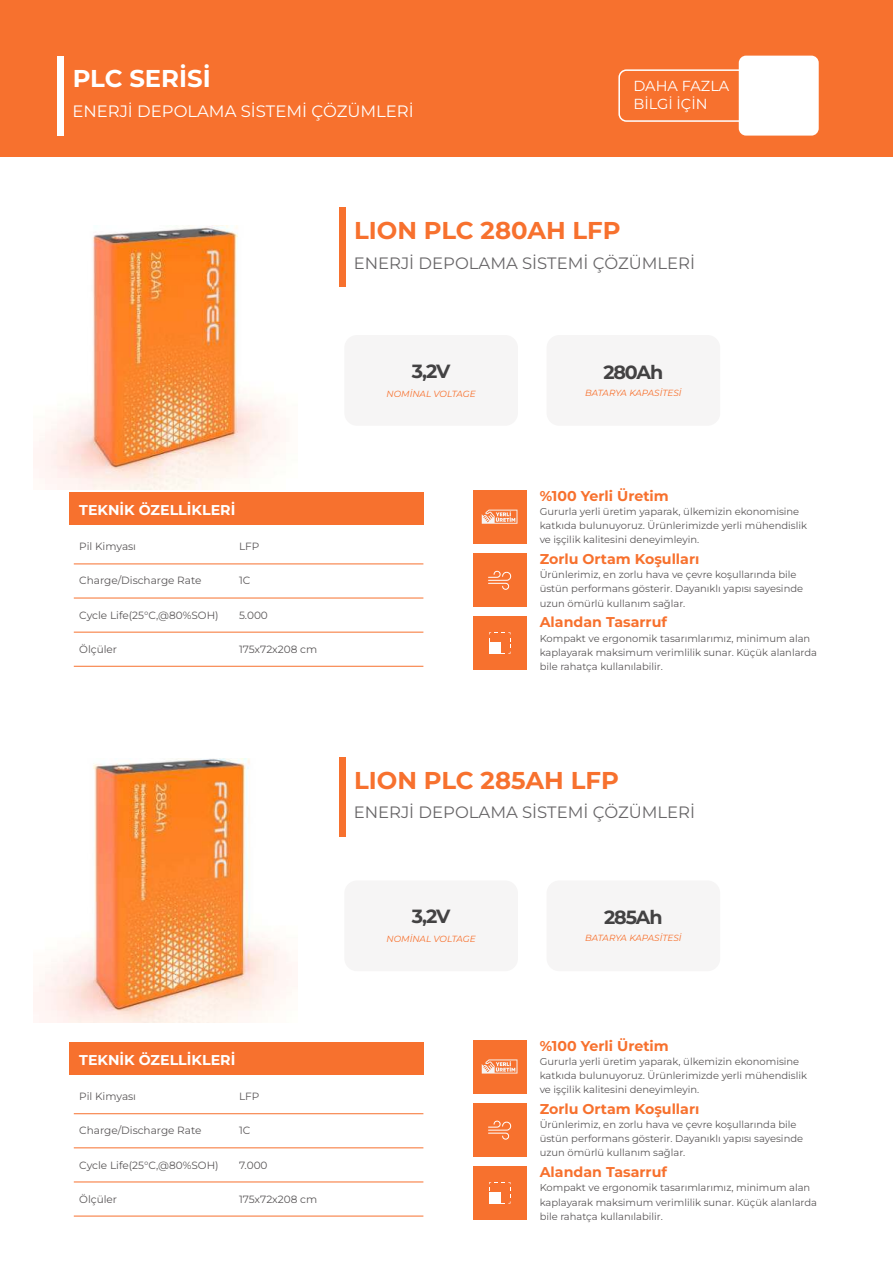
<style>
.page{position:relative;width:893px;height:1263px;background:#fff}
.page>*{position:absolute;margin:0;border:0;box-sizing:border-box;transform-origin:0 0}
.t1{font:700 24.3px "Montserrat";color:#f7712e}
.t2{font:700 24.3px "Montserrat";color:#fff}
.t3{font:700 19.05px "Montserrat";letter-spacing:-.06em;color:#434243}
.t4{font:16.5px "Montserrat";color:#686668}
.t5{font:16.5px "Montserrat";color:#fff}
.t6{font:14.55px/17.4px "Montserrat";color:#fff}
.t7{font:700 14.25px "Montserrat";color:#f7712e}
.t8{font:700 14.25px "Montserrat";color:#fff}
.t9{font:10.5px "Montserrat";color:#5a5758}
.t10{font:9.9px/14.2px "Montserrat";color:#5a5758}
.t11{font:italic 8.85px "Montserrat";color:#f7712e}
</style>
<div class="page">
<div style="left:344px;top:880px;width:174px;height:91px;background:#f6f5f5;border-radius:13px"></div>
<div style="left:547px;top:880px;width:173px;height:91px;background:#f6f5f5;border-radius:13px"></div>
<div style="left:344px;top:335px;width:174px;height:91px;background:#f6f5f5;border-radius:13px"></div>
<div style="left:547px;top:335px;width:173px;height:91px;background:#f6f5f5;border-radius:13px"></div>
<div style="left:0;top:0;width:893px;height:156px;background:#f7712e"></div>
<div style="left:618px;top:69px;width:134px;height:53px;border:2px solid #fff;border-radius:7px"></div>
<div style="left:739px;top:56px;width:80px;height:80px;background:#fff;border-radius:7px"></div>
<div style="left:57px;top:56px;width:7px;height:80px;background:#fff"></div>
<img style="left:33px;top:225px;width:247px;height:265px">
<img style="left:33px;top:758px;width:265px;height:264px">
<div style="left:339px;top:207px;width:6px;height:80px;background:#f7712e"></div>
<div style="left:339px;top:757px;width:6px;height:80px;background:#f7712e"></div>
<div style="left:473px;top:553px;width:53px;height:54px;background:#f7712e"></div>
<svg style="left:488px;top:570px;width:23px;height:20px"></svg>
<div style="left:473px;top:616px;width:53px;height:54px;background:#f7712e"></div>
<svg style="left:489px;top:632px;width:22px;height:22px"></svg>
<div style="left:489px;top:642px;width:11px;height:12px;background:#fff"></div>
<div style="left:473px;top:490px;width:53px;height:53px;background:#f7712e"></div>
<svg style="left:482px;top:510px;width:35px;height:14px"></svg>
<div style="left:69px;top:492px;width:354px;height:33px;background:#f7712e"></div>
<hr style="left:74px;top:564px;width:349px;height:1px;background:#f7712e">
<hr style="left:74px;top:598px;width:349px;height:1px;background:#f7712e">
<hr style="left:74px;top:632px;width:349px;height:1px;background:#f7712e">
<hr style="left:74px;top:666px;width:349px;height:1px;background:#f7712e">
<div style="left:473px;top:1103px;width:53px;height:54px;background:#f7712e"></div>
<svg style="left:488px;top:1120px;width:23px;height:20px"></svg>
<div style="left:473px;top:1166px;width:53px;height:54px;background:#f7712e"></div>
<svg style="left:489px;top:1182px;width:22px;height:22px"></svg>
<div style="left:489px;top:1192px;width:11px;height:12px;background:#fff"></div>
<div style="left:473px;top:1040px;width:53px;height:53px;background:#f7712e"></div>
<svg style="left:482px;top:1059px;width:35px;height:14px"></svg>
<div style="left:69px;top:1042px;width:354px;height:33px;background:#f7712e"></div>
<hr style="left:74px;top:1113px;width:349px;height:1px;background:#f7712e">
<hr style="left:74px;top:1147px;width:349px;height:1px;background:#f7712e">
<hr style="left:74px;top:1182px;width:349px;height:1px;background:#f7712e">
<hr style="left:74px;top:1216px;width:349px;height:1px;background:#f7712e">
<h1 class="t2" style="left:73px;top:61px;width:140px">PLC SERİSİ</h1>
<h3 class="t5" style="left:72px;top:100px;width:343px">ENERJİ DEPOLAMA SİSTEMİ ÇÖZÜMLERİ</h3>
<h3 class="t6" style="left:633px;top:78px;width:97px">DAHA FAZLA<br>BİLGİ İÇİN</h3>
<h1 class="t1" style="left:354px;top:213px;width:268px">LION PLC 280AH LFP</h1>
<h3 class="t4" style="left:354px;top:252px;width:343px">ENERJİ DEPOLAMA SİSTEMİ ÇÖZÜMLERİ</h3>
<h3 class="t8" style="left:79px;top:500px;width:158px">TEKNİK ÖZELLİKLERİ</h3>
<p class="t9" style="left:79px;top:539px;width:58px">Pil Kimyası</p>
<p class="t9" style="left:79px;top:573px;width:124px">Charge/Discharge Rate</p>
<p class="t9" style="left:79px;top:608px;width:141px">Cycle Life(25°C,@80%SOH)</p>
<p class="t9" style="left:79px;top:642px;width:39px">Ölçüler</p>
<p class="t9" style="left:239px;top:542px;width:22px">LFP</p>
<p class="t9" style="left:239px;top:576px;width:13px">1C</p>
<p class="t9" style="left:239px;top:608px;width:30px">5.000</p>
<p class="t9" style="left:239px;top:642px;width:80px">175x72x208 cm</p>
<h2 class="t3" style="left:412px;top:363px;width:40px">3,2V</h2>
<p class="t11" style="left:386px;top:388px;width:91px">NOMİNAL VOLTAGE</p>
<h2 class="t3" style="left:603px;top:364px;width:61px">280Ah</h2>
<p class="t11" style="left:585px;top:386px;width:98px">BATARYA KAPASİTESİ</p>
<h3 class="t7" style="left:540px;top:490px;width:131px">%100 Yerli Üretim</h3>
<p class="t10" style="left:540px;top:504px;width:269px">Gururla yerli üretim yaparak, ülkemizin ekonomisine katkıda bulunuyoruz. Ürünlerimizde yerli mühendislik ve işçilik kalitesini deneyimleyin.</p>
<h3 class="t7" style="left:540px;top:548px;width:161px">Zorlu Ortam Koşulları</h3>
<p class="t10" style="left:540px;top:567px;width:265px">Ürünlerimiz, en zorlu hava ve çevre koşullarında bile üstün performans gösterir. Dayanıklı yapısı sayesinde uzun ömürlü kullanım sağlar.</p>
<h3 class="t7" style="left:540px;top:616px;width:129px">Alandan Tasarruf</h3>
<p class="t10" style="left:540px;top:630px;width:279px">Kompakt ve ergonomik tasarımlarımız, minimum alan kaplayarak maksimum verimlilik sunar. Küçük alanlarda bile rahatça kullanılabilir.</p>
<h3 class="t8" style="left:79px;top:1050px;width:158px">TEKNİK ÖZELLİKLERİ</h3>
<p class="t9" style="left:79px;top:1088px;width:58px">Pil Kimyası</p>
<p class="t9" style="left:79px;top:1123px;width:124px">Charge/Discharge Rate</p>
<p class="t9" style="left:79px;top:1157px;width:141px">Cycle Life(25°C,@80%SOH)</p>
<p class="t9" style="left:79px;top:1192px;width:39px">Ölçüler</p>
<p class="t9" style="left:239px;top:1092px;width:22px">LFP</p>
<p class="t9" style="left:239px;top:1126px;width:13px">1C</p>
<p class="t9" style="left:239px;top:1157px;width:30px">7.000</p>
<p class="t9" style="left:239px;top:1192px;width:80px">175x72x208 cm</p>
<h1 class="t1" style="left:354px;top:762px;width:266px">LION PLC 285AH LFP</h1>
<h3 class="t4" style="left:354px;top:801px;width:343px">ENERJİ DEPOLAMA SİSTEMİ ÇÖZÜMLERİ</h3>
<h2 class="t3" style="left:412px;top:908px;width:40px">3,2V</h2>
<p class="t11" style="left:386px;top:933px;width:91px">NOMİNAL VOLTAGE</p>
<h2 class="t3" style="left:604px;top:909px;width:60px">285Ah</h2>
<p class="t11" style="left:585px;top:932px;width:98px">BATARYA KAPASİTESİ</p>
<h3 class="t7" style="left:540px;top:1039px;width:131px">%100 Yerli Üretim</h3>
<p class="t10" style="left:540px;top:1054px;width:269px">Gururla yerli üretim yaparak, ülkemizin ekonomisine katkıda bulunuyoruz. Ürünlerimizde yerli mühendislik ve işçilik kalitesini deneyimleyin.</p>
<h3 class="t7" style="left:540px;top:1098px;width:161px">Zorlu Ortam Koşulları</h3>
<p class="t10" style="left:540px;top:1117px;width:265px">Ürünlerimiz, en zorlu hava ve çevre koşullarında bile üstün performans gösterir. Dayanıklı yapısı sayesinde uzun ömürlü kullanım sağlar.</p>
<h3 class="t7" style="left:540px;top:1166px;width:129px">Alandan Tasarruf</h3>
<p class="t10" style="left:540px;top:1180px;width:279px">Kompakt ve ergonomik tasarımlarımız, minimum alan kaplayarak maksimum verimlilik sunar. Küçük alanlarda bile rahatça kullanılabilir.</p>
</div>
